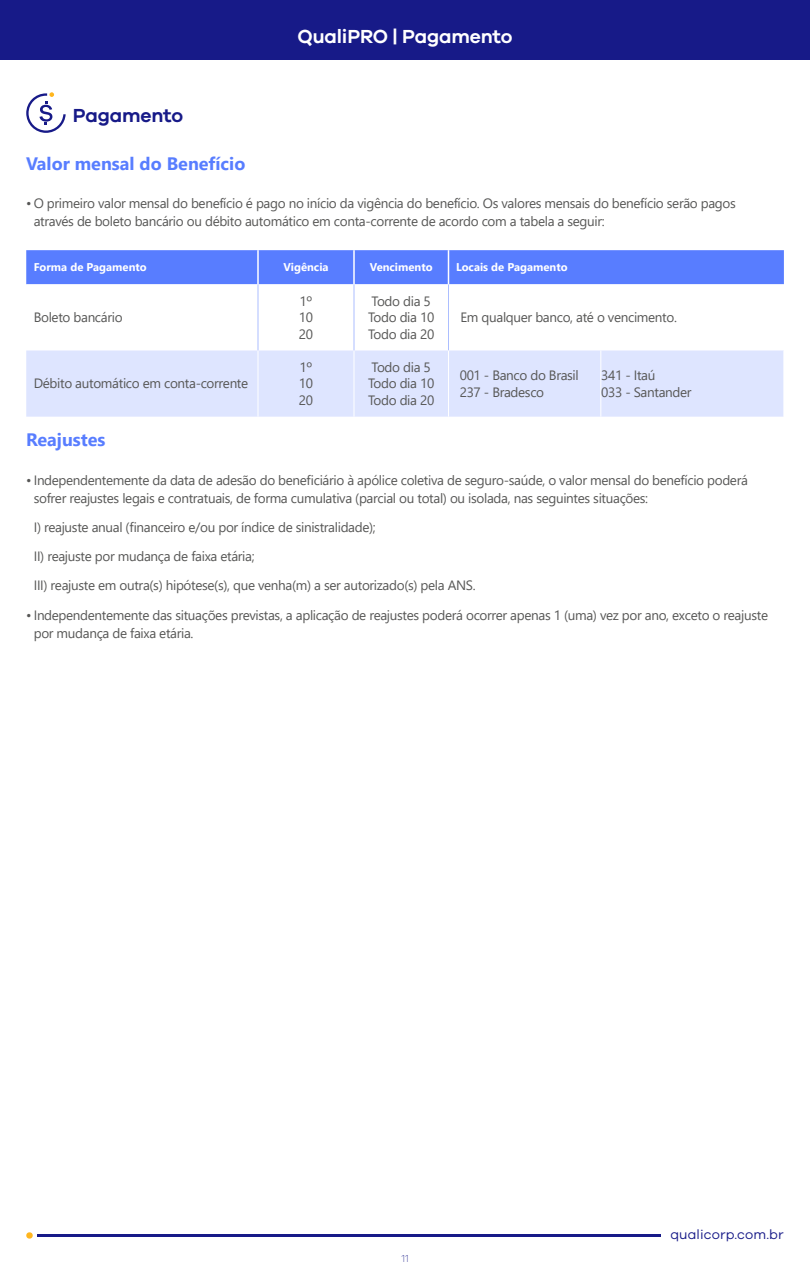
<style>
.page{position:relative;width:810px;height:1275px;background:#fff}
.page>*{position:absolute;margin:0;border:0;box-sizing:border-box;transform-origin:0 0}
.t1{font:600 19.5px "Galano Grotesque";letter-spacing:-.01em;color:#fff}
.t2{font:600 19.5px "Galano Grotesque";letter-spacing:-.01em;color:#171a88}
.t3{font:700 18px "Segoe UI";color:#587dff}
.t4{font:13.5px/16.2px "Segoe UI";letter-spacing:-.025em;color:#575756}
.t5{font:13.5px "Galano Grotesque";letter-spacing:.01em;color:#171a88}
.t6{font:700 11.25px "Segoe UI";color:#fff}
.t7{font:200 10.5px "Galano Grotesque";color:#171a88}
</style>
<div class="page">
<div style="left:26px;top:250px;width:758px;height:34px;background:#587dff"></div>
<svg style="left:26px;top:284px;width:758px;height:67px"></svg>
<div style="left:26px;top:351px;width:758px;height:66px;background:#dee5ff"></div>
<hr style="left:258px;top:284px;width:1px;height:67px;background:#acbeff">
<hr style="left:354px;top:284px;width:1px;height:67px;background:#acbeff">
<hr style="left:448px;top:284px;width:1px;height:67px;background:#acbeff">
<hr style="left:257px;top:250px;width:2px;height:34px;background:#fff">
<hr style="left:353px;top:250px;width:2px;height:34px;background:#fff">
<hr style="left:448px;top:250px;width:1px;height:34px;background:#fff">
<hr style="left:258px;top:351px;width:1px;height:66px;background:#fff">
<hr style="left:354px;top:351px;width:1px;height:66px;background:#fff">
<hr style="left:448px;top:351px;width:1px;height:66px;background:#fff">
<hr style="left:600px;top:351px;width:1px;height:66px;background:#fff">
<svg style="left:26px;top:92px;width:40px;height:41px"></svg>
<div style="left:0;top:0;width:810px;height:60px;background:#171a88"></div>
<hr style="left:37px;top:1234px;width:624px;height:3px;background:#171a88">
<svg style="left:26px;top:1232px;width:7px;height:7px"></svg>
<h1 class="t1" style="left:298px;top:25px;width:216px">QualiPRO | Pagamento</h1>
<h1 class="t2" style="left:73px;top:104px;width:112px">Pagamento</h1>
<h2 class="t3" style="left:26px;top:147px;width:221px">Valor mensal do Benefício</h2>
<p class="t4" style="left:34px;top:193px;width:704px;line-height:18px;text-indent:-8px">• O primeiro valor mensal do benefício é pago no início da vigência do benefício. Os valores mensais do benefício serão pagos através de boleto bancário ou débito automático em conta-corrente de acordo com a tabela a seguir:</p>
<p class="t6" style="left:34px;top:257px;width:114px">Forma de Pagamento</p>
<p class="t6" style="left:283px;top:257px;width:47px">Vigência</p>
<p class="t6" style="left:370px;top:257px;width:64px">Vencimento</p>
<p class="t6" style="left:456px;top:257px;width:113px">Locais de Pagamento</p>
<p class="t4" style="left:34px;top:308px;width:90px">Boleto bancário</p>
<p class="t4" style="left:299px;top:292px;width:16px;text-align:justify">1º 10<br>20</p>
<p class="t4" style="left:368px;top:292px;width:68px">Todo dia 5<br>Todo dia 10<br>Todo dia 20</p>
<p class="t4" style="left:460px;top:308px;width:218px">Em qualquer banco, até o vencimento.</p>
<p class="t4" style="left:34px;top:374px;width:216px">Débito automático em conta-corrente</p>
<p class="t4" style="left:299px;top:358px;width:16px;text-align:justify">1º 10<br>20</p>
<p class="t4" style="left:368px;top:358px;width:68px">Todo dia 5<br>Todo dia 10<br>Todo dia 20</p>
<p class="t4" style="left:460px;top:366px;width:121px">001 - Banco do Brasil<br>237 - Bradesco</p>
<p class="t4" style="left:601px;top:366px;width:92px">341 - Itaú<br>033 - Santander</p>
<h2 class="t3" style="left:26px;top:423px;width:81px">Reajustes</h2>
<p class="t4" style="left:34px;top:470px;width:716px;line-height:18px;text-indent:-8px">• Independentemente da data de adesão do beneficiário à apólice coletiva de seguro-saúde, o valor mensal do benefício poderá sofrer reajustes legais e contratuais, de forma cumulativa (parcial ou total) ou isolada, nas seguintes situações:</p>
<p class="t4" style="left:34px;top:511px;width:443px;line-height:29.2px">I) reajuste anual (financeiro e/ou por índice de sinistralidade);<br>II) reajuste por mudança de faixa etária;<br>III) reajuste em outra(s) hipótese(s), que venha(m) a ser autorizado(s) pela ANS.</p>
<p class="t4" style="left:34px;top:605px;width:736px;line-height:18px;text-indent:-8px">• Independentemente das situações previstas, a aplicação de reajustes poderá ocorrer apenas 1 (uma) vez por ano, exceto o reajuste por mudança de faixa etária.</p>
<p class="t7" style="left:401px;top:1252px;width:9px">11</p>
<p class="t5" style="left:670px;top:1226px;width:115px">qualicorp.com.br</p>
</div>
